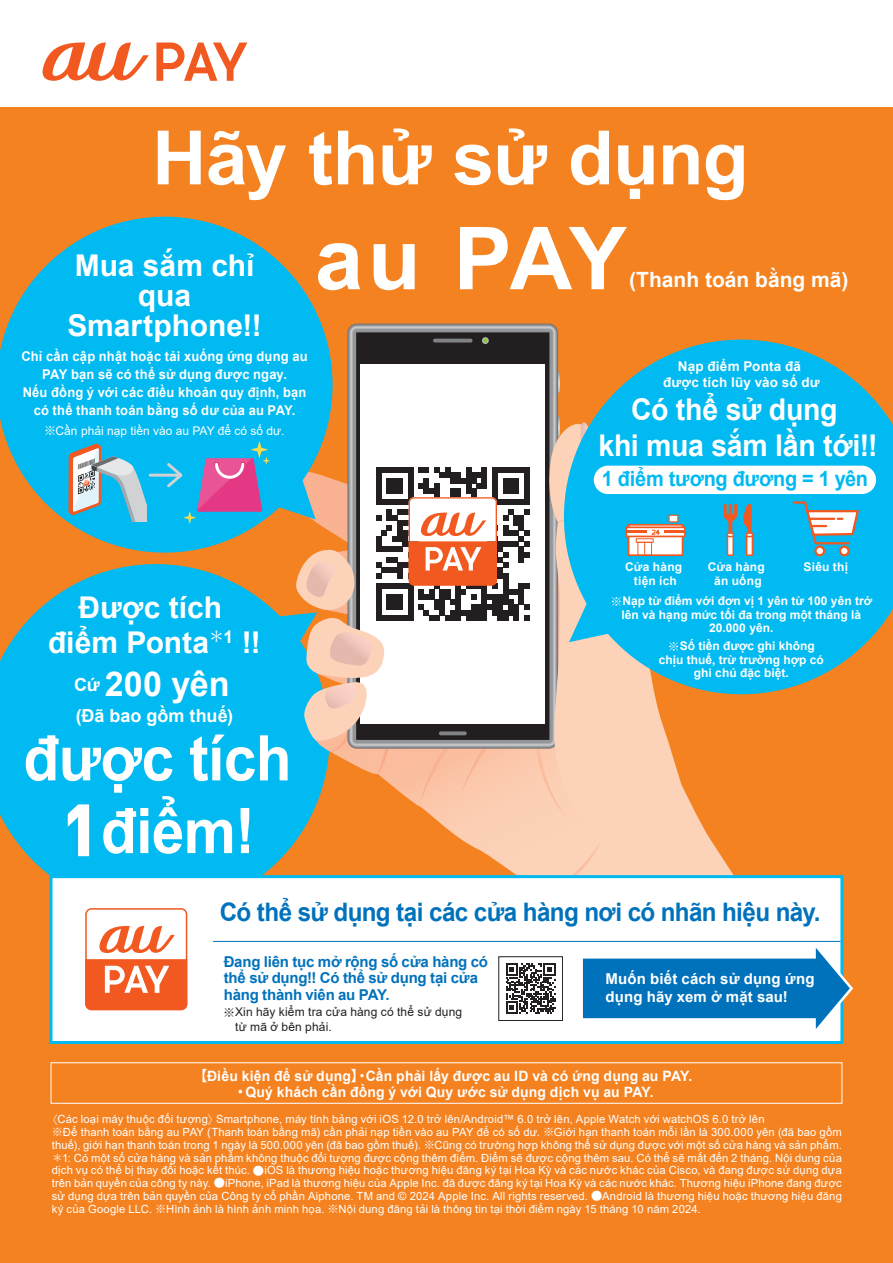
<style>
.page{position:relative;width:893px;height:1263px;background:#f58220}
.page>*{position:absolute;margin:0;border:0;box-sizing:border-box;transform-origin:0 0}
.t1{font:700 87px "Arial";color:#fff}
.t2{font:700 75px "Arial";letter-spacing:-.015em;color:#fff}
.t3{font:700 63px/72.8px "Arial";letter-spacing:-.01em;color:#fff;text-align:center;scale:.93 1}
.t4{font:700 34.2px "Arial";letter-spacing:-.005em;color:#fff}
.t5{font:700 30px/30px "Arial";letter-spacing:-.005em;color:#fff;text-align:center}
.t6{font:700 30px/36px "Arial";letter-spacing:-.005em;color:#fff;text-align:center;scale:.95 1}
.t7{font:700 25.5px "Arial";letter-spacing:-.025em;color:#0072bc;scale:.95 1}
.t8{font:700 21px "Arial";letter-spacing:-.01em;color:#00baf1;scale:.95 1}
.t9{font:700 21px "Arial";color:#fff}
.t10{font:700 18px "Arial";color:#fff}
.t11{font:700 15px/16.5px "Arial";letter-spacing:-.015em;color:#0072bc}
.t12{font:700 15px/18px "Arial";letter-spacing:.01em;color:#fff}
.t13{font:700 14.25px/16.5px "Arial";letter-spacing:.01em;color:#fff;text-align:center}
.t14{font:700 13.5px/18px "Arial";letter-spacing:.015em;color:#fff;text-align:center;scale:.96 1}
.t15{font:700 13.5px/16.5px "Arial";letter-spacing:.015em;color:#fff;text-align:center}
.t16{font:700 12px/13.5px "Arial";color:#fff;text-align:center}
.t17{font:12px/14.9px "Arial";letter-spacing:.015em;color:#231f20}
.t18{font:12px "Arial";color:#fff}
.t19{font:11.25px/12.8px "Arial";letter-spacing:.015em;color:#fff}
.s1{font-family:"Hira Kaku Std N W6"}
.s2{font-family:"DIN Pro";font-weight:900;font-size:72.75px}
.s3{font-family:"Koz Go Pr 6 N"}
.s4{font-family:"Koz Go Pr 6 N";font-weight:500}
</style>
<div class="page">
<svg style="left:0;top:564px;width:274px;height:347px;background:#1fb2d6"></svg>
<svg style="left:274px;top:694px;width:475px;height:181px"></svg>
<div style="left:547px;top:842px;width:53px;height:33px;background:#fcd2b8"></div>
<svg style="left:558px;top:371px;width:2px;height:22px"></svg>
<div style="left:356px;top:332px;width:193px;height:408px;background:#231f20"></div>
<div style="left:360px;top:364px;width:185px;height:360px;background:#fff"></div>
<hr style="left:433px;top:339px;width:40px;height:3px;background:#808285;border-radius:2px">
<svg style="left:482px;top:337px;width:7px;height:7px"></svg>
<svg style="left:483px;top:338px;width:5px;height:5px"></svg>
<svg style="left:545px;top:694px;width:136px;height:136px;fill:#fcd2b8"></svg>
<div style="left:50px;top:875px;width:793px;height:169px;background:#fff;border:3px solid #00baf1"></div>
<svg style="left:0;top:217px;width:333px;height:336px;fill:#00baf1"></svg>
<svg style="left:578px;top:934px;width:275px;height:109px"></svg>
<div style="left:499px;top:956px;width:64px;height:65px;background:#fff;border:1px solid #231f20"></div>
<svg style="left:506px;top:964px;width:50px;height:49px"></svg>
<hr style="left:150px;top:474px;width:31px;height:3px;background:#d1d2d4">
<svg style="left:68px;top:443px;width:78px;height:78px;background:#78bbcf"></svg>
<svg style="left:596px;top:340px;width:297px;height:354px;background:#24b1d2"></svg>
<hr style="left:213px;top:941px;width:627px;height:1px;background:#0072bc">
<svg style="left:85px;top:908px;width:102px;height:102px"></svg>
<div style="left:51px;top:1062px;width:791px;height:42px;border:1px solid #fff"></div>
<div style="left:727px;top:533px;width:6px;height:22px;background:#fff"></div>
<div style="left:727px;top:532px;width:7px;height:24px;border:2px solid #f15921"></div>
<div style="left:747px;top:533px;width:5px;height:22px;background:#fff"></div>
<div style="left:746px;top:532px;width:7px;height:24px;border:2px solid #f15921"></div>
<svg style="left:723px;top:503px;width:14px;height:37px"></svg>
<svg style="left:743px;top:503px;width:9px;height:37px"></svg>
<svg style="left:792px;top:500px;width:68px;height:46px;background:#6abacf"></svg>
<div style="left:815px;top:547px;width:9px;height:8px;background:#fff;border-radius:50%"></div>
<div style="left:814px;top:546px;width:11px;height:10px;border:2px solid #f15921;border-radius:50%"></div>
<div style="left:840px;top:547px;width:9px;height:8px;background:#fff;border-radius:50%"></div>
<div style="left:839px;top:546px;width:11px;height:10px;border:2px solid #f15921;border-radius:50%"></div>
<div style="left:628px;top:524px;width:55px;height:32px;background:#fff;border:2px solid #f15921"></div>
<div style="left:625px;top:526px;width:61px;height:11px;background:#fff;border:2px solid #f15921"></div>
<hr style="left:664px;top:530px;width:21px;height:3px;background:#f15921">
<div style="left:668px;top:515px;width:10px;height:7px;background:#fff;border:1px solid #f15921"></div>
<svg style="left:164px;top:415px;width:496px;height:402px"></svg>
<div style="left:594px;top:466px;width:282px;height:28px;background:#fff;border-radius:14px"></div>
<div style="left:0;top:0;width:893px;height:106px;background:#fff"></div>
<svg style="left:43px;top:42px;width:106px;height:39px"></svg>
<svg style="left:156px;top:43px;width:91px;height:38px"></svg>
<h2 class="t2" style="left:152px;top:105px;width:598px">Hãy thử sử dụng</h2>
<h3 class="t5" style="left:67px;top:251px;width:196px">Mua sắm chỉ qua<br>Smartphone!!</h3>
<p class="t14" style="left:21px;top:347px;width:300px">Chỉ cần cập nhật hoặc tải xuống ứng dụng au PAY bạn sẽ có thể sử dụng được ngay.<br>Nếu đồng ý với các điều khoản quy định, bạn có thể thanh toán bằng số dư của au PAY.</p>
<p class="t18" style="left:44px;top:422px;width:242px"><span class="s1">※</span>Cần phải nạp tiền vào au PAY để có số dư.</p>
<h1 class="t1" style="left:315px;top:197px;width:313px">au PAY</h1>
<h3 class="t9" style="left:629px;top:265px;width:221px">(Thanh toán bằng mã)</h3>
<p class="t15" style="left:663px;top:358px;width:158px">Nạp điểm Ponta đã được tích lũy vào số dư</p>
<h3 class="t6" style="left:599px;top:392px;width:295px">Có thể sử dụng<br>khi mua sắm lần tới!!</h3>
<h3 class="t8" style="left:602px;top:464px;width:282px">1 điểm tương đương = 1 yên</h3>
<h3 class="t5" style="left:48px;top:590px;width:214px;line-height:35.1px">Được tích điểm Ponta<sup>＊</sup><sup>1</sup> !!</h3>
<h3 class="t4" style="left:74px;top:660px;width:157px"><sup>Cứ</sup> 200 yên</h3>
<h3 class="t10" style="left:76px;top:703px;width:159px">(Đã bao gồm thuế)</h3>
<h3 class="t3" style="left:23px;top:723px;width:290px">được tích<br><span class="s2">1</span>điểm!</h3>
<p class="t16" style="left:625px;top:560px;width:59px">Cửa hàng</p>
<p class="t16" style="left:804px;top:560px;width:46px">Siêu thị</p>
<p class="t16" style="left:634px;top:574px;width:45px">tiện ích</p>
<p class="t16" style="left:708px;top:560px;width:59px">Cửa hàng ăn uống</p>
<p class="t16" style="left:610px;top:595px;width:263px"><span class="s3">※</span>Nạp từ điểm với đơn vị 1 yên từ 100 yên trở lên và hạng mức tối đa trong một tháng là<br>20.000 yên.</p>
<p class="t16" style="left:659px;top:640px;width:167px"><span class="s3">※</span>Số tiền được ghi không chịu thuế, trừ trường hợp có ghi chú đặc biệt.</p>
<h3 class="t7" style="left:220px;top:894px;width:634px">Có thể sử dụng tại các cửa hàng nơi có nhãn hiệu này.</h3>
<h3 class="t11" style="left:224px;top:953px;width:266px">Đang liên tục mở rộng số cửa hàng có thể sử dụng!! Có thể sử dụng tại cửa hàng thành viên au PAY.</h3>
<h3 class="t12" style="left:606px;top:970px;width:210px">Muốn biết cách sử dụng ứng dụng hãy xem ở mặt sau!</h3>
<p class="t17" style="left:235px;top:1004px;width:228px;text-indent:-12px"><span class="s3">※</span>Xin hãy kiểm tra cửa hàng có thể sử dụng từ mã ở bên phải.</p>
<p class="t13" style="left:194px;top:1067px;width:500px"><span class="s3">【</span>Điều kiện để sử dụng<span class="s3">】</span><span class="s4">・</span>Cần phải lấy được au ID và có ứng dụng au PAY.<span class="s3">・</span>Quý khách cần đồng ý với Quy ước sử dụng dịch vụ au PAY.</p>
<p class="t19" style="left:52px;top:1113px;width:792px;text-indent:-5px"><span class="s3">〈</span>Các loại máy thuộc đối tượng<span class="s3">〉</span>Smartphone, máy tính bảng với iOS 12.0 trở lên/Android™ 6.0 trở lên, Apple Watch với watchOS 6.0 trở lên<br><span class="s3">※</span>Để thanh toán bằng au PAY (Thanh toán bằng mã) cần phải nạp tiền vào au PAY để có số dư. <span class="s3">※</span>Giới hạn thanh toán mỗi lần là 300.000 yên (đã bao gồm thuế), giới hạn thanh toán trong 1 ngày là 500.000 yên (đã bao gồm thuế). <span class="s3">※</span>Cũng có trường hợp không thể sử dụng được với một số cửa hàng và sản phẩm.<span class="s3">＊</span>1: Có một số cửa hàng và sản phẩm không thuộc đối tượng được cộng thêm điểm. Điểm sẽ được cộng thêm sau. Có thể sẽ mất đến 2 tháng. Nội dung của dịch vụ có thể bị thay đổi hoặc kết thúc. <span class="s3">●</span>iOS là thương hiệu hoặc thương hiệu đăng ký tại Hoa Kỳ và các nước khác của Cisco, và đang được sử dụng dựa trên bản quyền của công ty này. <span class="s3">●</span>iPhone, iPad là thương hiệu của Apple Inc. đã được đăng ký tại Hoa Kỳ và các nước khác. Thương hiệu iPhone đang được sử dụng dựa trên bản quyền của Công ty cổ phần Aiphone. TM and © 2024 Apple Inc. All rights reserved. <span class="s3">●</span>Android là thương hiệu hoặc thương hiệu đăng ký của Google LLC. <span class="s3">※</span>Hình ảnh là hình ảnh minh họa. <span class="s3">※</span>Nội dung đăng tải là thông tin tại thời điểm ngày 15 tháng 10 năm 2024.</p>
</div>
